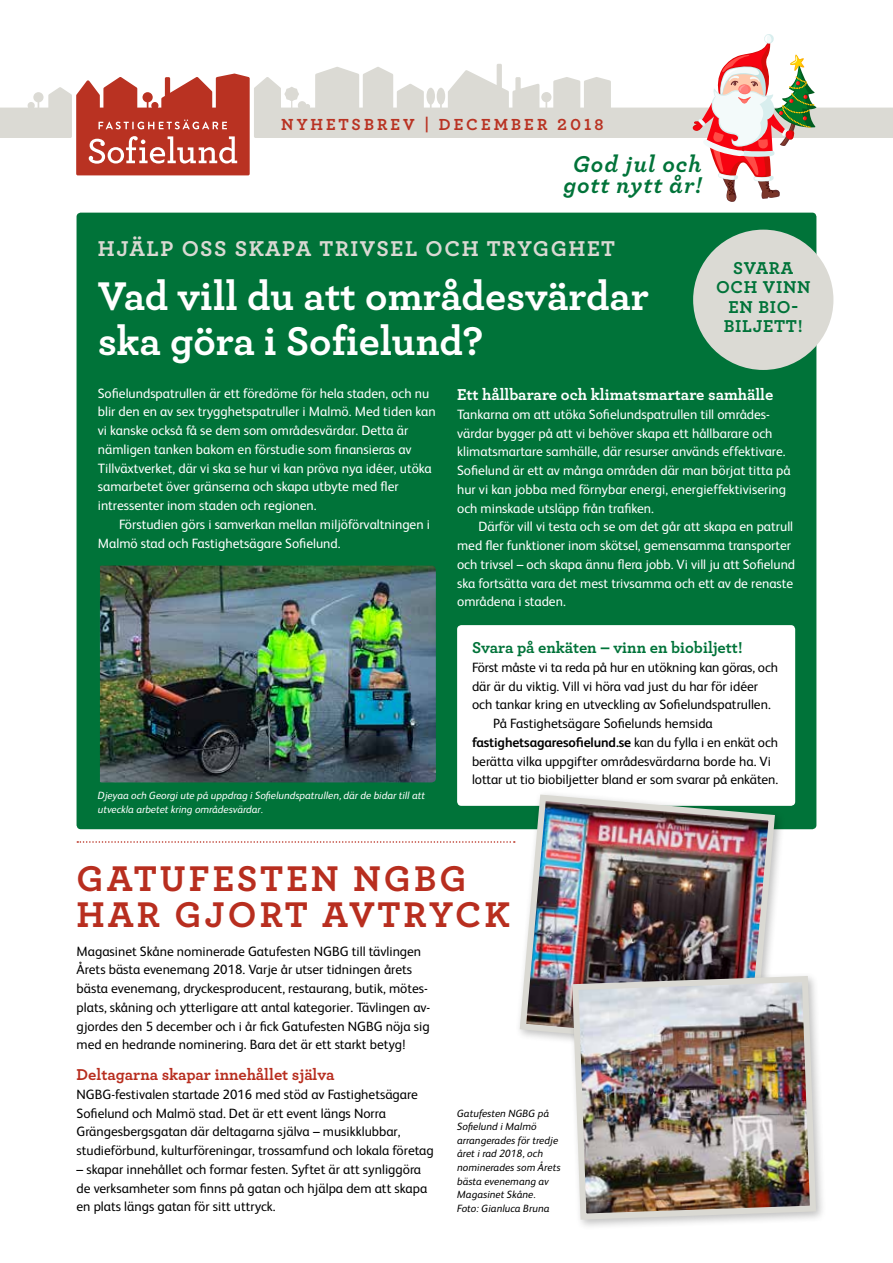
<style>
.page{position:relative;width:893px;height:1263px;background:#fff}
.page>*{position:absolute;margin:0;border:0;box-sizing:border-box;transform-origin:0 0}
.t1{font:700 42px/45px "Archer";color:#fff}
.t2{font:700 37.5px/36px "Archer";letter-spacing:.08em;color:#b82e1f}
.t3{font:italic 700 24px/21px "Archer";letter-spacing:.04em;color:#007339;text-align:center}
.t4{font:700 22.5px "Archer";letter-spacing:.07em;color:#dad9d3}
.t5{font:700 18px/19.5px "Archer";letter-spacing:.04em;color:#007339;text-align:center}
.t6{font:700 16.8px "Archer";letter-spacing:.18em;color:#b93222}
.t7{font:700 16.5px "Archer";color:#fff}
.t8{font:700 16.5px "Archer";color:#b82e1f}
.t9{font:700 16.5px "Archer";color:#007339}
.t10{font:13.5px/18.8px "FS Albert";color:#000}
.t11{font:13.5px/18.8px "FS Albert";color:#fff}
.t12{font:700 13.5px "FS Albert";letter-spacing:-.01em;color:#000}
.t13{font:italic 10.5px/13.5px "FS Albert";letter-spacing:.005em;color:#000}
.t14{font:italic 10.5px/13.5px "FS Albert";color:#fff}
.s1{font-weight:400}
</style>
<div class="page">
<div style="left:77px;top:213px;width:739px;height:616px;background:#007339;border-radius:4px"></div>
<svg style="left:0;top:74px;width:250px;height:101px"></svg>
<svg style="left:254px;top:64px;width:639px;height:74px;fill:#dbdad4"></svg>
<img style="left:100px;top:566px;width:336px;height:216px">
<div style="left:693px;top:230px;width:140px;height:140px;background:#dbdad4;border-radius:50%"></div>
<svg style="left:689px;top:34px;width:128px;height:168px"></svg>
<svg style="left:77px;top:841px;width:438px;height:2px"></svg>
<div style="left:457px;top:625px;width:338px;height:181px;background:#fff;border-radius:4px"></div>
<div style="left:515px;top:790px;width:271px;height:270px;background:#000;opacity:.25"></div>
<img style="left:516px;top:791px;width:262px;height:262px">
<div style="left:568px;top:971px;width:259px;height:259px;background:#000;opacity:.25"></div>
<img style="left:569px;top:973px;width:250px;height:250px">
<p class="t6" style="left:281px;top:111px;width:324px">NYHETSBREV | DECEMBER 2018</p>
<h3 class="t3" style="left:563px;top:152px;width:140px">God jul och gott nytt år!</h3>
<h3 class="t4" style="left:98px;top:231px;width:519px">HJÄLP OSS SKAPA TRIVSEL OCH TRYGGHET</h3>
<h1 class="t1" style="left:98px;top:270px;width:553px">Vad vill du att områdesvärdar ska göra i Sofielund?</h1>
<h3 class="t5" style="left:716px;top:257px;width:96px">SVARA<br>OCH VINN<br>EN BIO-<br>BILJETT!</h3>
<p class="t11" style="left:98px;top:383px;width:339px">Sofielundspatrullen är ett föredöme för hela staden, och nu blir den en av sex trygghetspatruller i Malmö. Med tiden kan vi kanske också få se dem som områdesvärdar. Detta är nämligen tanken bakom en förstudie som finansieras av Tillväxtverket, där vi ska se hur vi kan pröva nya idéer, utöka samarbetet över gränserna och skapa utbyte med fler intressenter inom staden och regionen.</p>
<p class="t11" style="left:98px;top:515px;width:334px;text-indent:21px">Förstudien görs i samverkan mellan miljöförvaltningen i<br>Malmö stad och Fastighetsägare Sofielund.</p>
<p class="t14" style="left:98px;top:789px;width:329px">Djeyaa och Georgi ute på uppdrag i Sofielundspatrullen, där de bidar till att utveckla arbetet kring områdesvärdar.</p>
<p class="t7" style="left:457px;top:382px;width:318px">Ett hållbarare och klimatsmartare samhälle</p>
<p class="t11" style="left:457px;top:405px;width:335px">Tankarna om att utöka Sofielundspatrullen till områdes&shy;värdar bygger på att vi behöver skapa ett hållbarare och klimatsmartare samhälle, där resurser används effektivare.<br>Sofielund är ett av många områden där man börjat titta på hur vi kan jobba med förnybar energi, energieffektivisering och minskade utsläpp från trafiken.</p>
<p class="t11" style="left:457px;top:517px;width:340px;text-indent:21px">Därför vill vi testa och se om det går att skapa en patrull med fler funktioner inom skötsel, gemensamma transporter och trivsel – och skapa ännu flera jobb. Vi vill ju att Sofielund ska fortsätta vara det mest trivsamma och ett av de renaste områdena i staden.</p>
<p class="t9" style="left:472px;top:635px;width:272px">Svara på enkäten – vinn en biobiljett!</p>
<p class="t10" style="left:472px;top:658px;width:307px">Först måste vi ta reda på hur en utökning kan göras, och</p>
<p class="t10" style="left:472px;top:677px;width:288px">där är du viktig. Vill vi höra vad just du har för idéer</p>
<p class="t10" style="left:472px;top:695px;width:300px">och tankar kring en utveckling av Sofielundspatrullen.</p>
<p class="t10" style="left:493px;top:714px;width:221px">På Fastighetsägare Sofielunds hemsida</p>
<p class="t12" style="left:472px;top:734px;width:308px">fastighetsagaresofielund.se <span class="s1">kan du fylla i en enkät och</span></p>
<p class="t10" style="left:472px;top:752px;width:300px">berätta vilka uppgifter områdesvärdarna borde ha. Vi</p>
<p class="t10" style="left:472px;top:770px;width:308px">lottar ut tio biobiljetter bland er som svarar på enkäten.</p>
<h2 class="t2" style="left:77px;top:858px;width:435px">GATUFESTEN NGBG<br>HAR GJORT AVTRYCK</h2>
<p class="t10" style="left:77px;top:941px;width:355px">Magasinet Skåne nominerade Gatufesten NGBG till tävlingen Årets bästa evenemang 2018. Varje år utser tidningen årets bästa evenemang, dryckesproducent, restaurang, butik, mötes&shy;plats, skåning och ytterligare att antal kategorier. Tävlingen av&shy;gjordes den 5 december och i år fick Gatufesten NGBG nöja sig med en hedrande nominering. Bara det är ett starkt betyg!</p>
<p class="t8" style="left:77px;top:1062px;width:259px">Deltagarna skapar innehållet själva</p>
<p class="t10" style="left:77px;top:1085px;width:359px">NGBG-festivalen startade 2016 med stöd av Fastighetsägare Sofielund och Malmö stad. Det är ett event längs Norra Grängesbergsgatan där deltagarna själva – musikklubbar, studieförbund, kulturföreningar, trossamfund och lokala företag</p>
<p class="t10" style="left:77px;top:1160px;width:352px">– skapar innehållet och formar festen. Syftet är att synliggöra de verksamheter som finns på gatan och hjälpa dem att skapa en plats längs gatan för sitt uttryck.</p>
<p class="t13" style="left:457px;top:1106px;width:105px">Gatufesten NGBG på<br>Sofielund i Malmö arrangerades för tredje året i rad 2018, och nominerades som Årets bästa evenemang av<br>Magasinet Skåne.<br>Foto: Gianluca Bruna</p>
</div>
